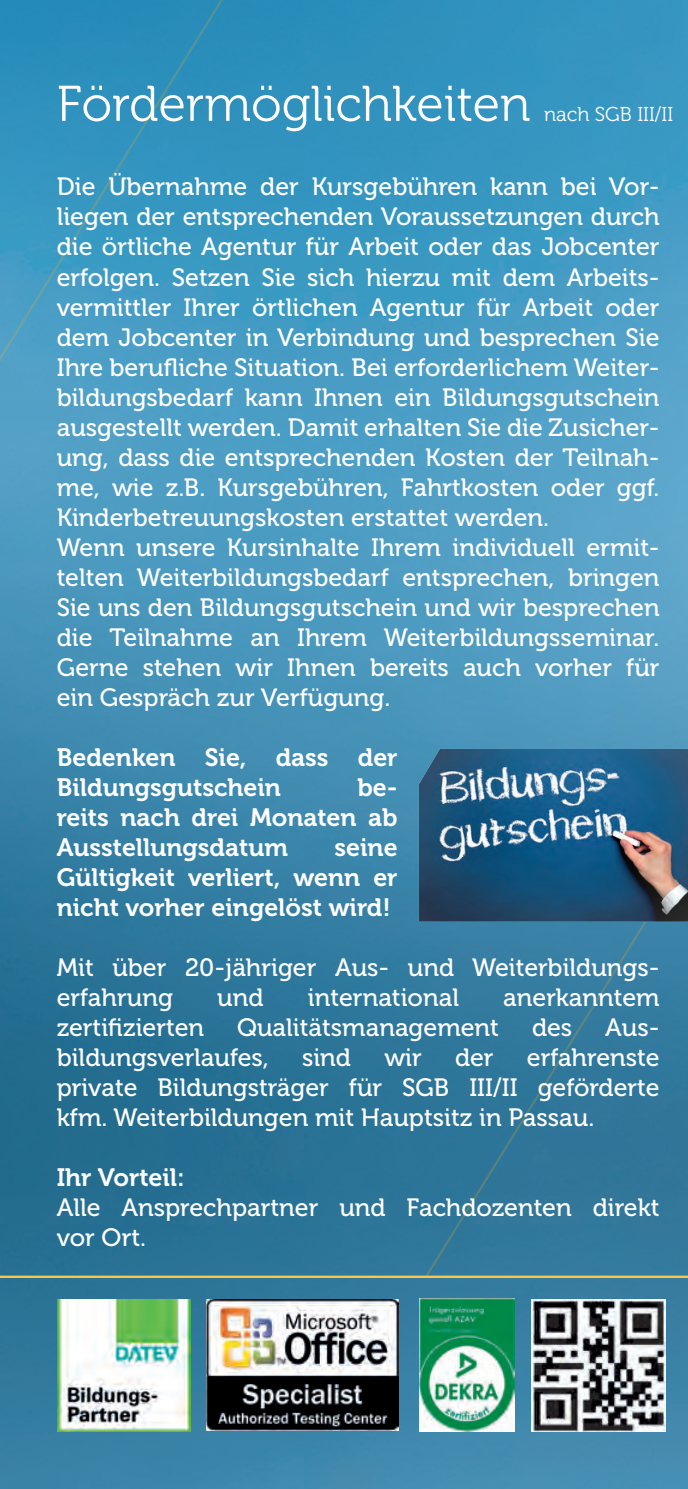
<style>
.page{position:relative;width:688px;height:1489px;background:#fff}
.page>*{position:absolute;margin:0;border:0;box-sizing:border-box;transform-origin:0 0}
.t1{font:50px "Museo 300";color:#fff}
.t2{font:25px/30px "Museo 500";color:#fff}
.t3{font:25px/30px "Museo 700";color:#fff;text-align:justify}
.t4{font:20px "Museo 300";color:#fff}
</style>
<div class="page">
<img style="left:0;top:0;width:687px;height:1488px">
<svg style="left:0;top:0;width:253px;height:521px;background:#3d98c1"></svg>
<svg style="left:423px;top:709px;width:264px;height:570px;background:#357b9f"></svg>
<hr style="left:685px;top:483px;width:2px;height:568px;background:#fff;opacity:.24">
<img style="left:532px;top:1299px;width:133px;height:132px">
<img style="left:206px;top:1299px;width:192px;height:131px">
<img style="left:57px;top:1298px;width:133px;height:133px">
<img style="left:419px;top:1298px;width:95px;height:133px">
<div style="left:416px;top:746px;width:271px;height:178px;background:#fff;opacity:.24"></div>
<div style="left:0;top:1270px;width:687px;height:8px;background:#fff;opacity:.24"></div>
<h1 class="t1" style="left:57px;top:77px;width:475px">Fördermöglichkeiten</h1>
<p class="t4" style="left:544px;top:103px;width:130px">nach SGB III/II</p>
<p class="t2" style="left:57px;top:172px;width:604px">Die Übernahme der Kursgebühren kann bei Vor&shy;liegen der entsprechenden Voraussetzungen durch die örtliche Agentur für Arbeit oder das Jobcenter erfolgen. Setzen Sie sich hierzu mit dem Arbeits&shy;vermittler Ihrer örtlichen Agentur für Arbeit oder dem Jobcenter in Verbindung und besprechen Sie Ihre berufliche Situation. Bei erforderlichem Weiter&shy;bildungsbedarf kann Ihnen ein Bildungsgutschein ausgestellt werden. Damit erhalten Sie die Zusicher&shy;ung, dass die entsprechenden Kosten der Teilnah&shy;me, wie z.B. Kursgebühren, Fahrtkosten oder ggf.<br>Kinderbetreuungskosten erstattet werden.<br>Wenn unsere Kursinhalte Ihrem individuell ermit&shy;telten Weiterbildungsbedarf entsprechen, bringen Sie uns den Bildungsgutschein und wir besprechen die Teilnahme an Ihrem Weiterbildungsseminar.<br>Gerne stehen wir Ihnen bereits auch vorher für ein Gespräch zur Verfügung.</p>
<p class="t3" style="left:57px;top:742px;width:342px">Bedenken Sie, dass der<br>Bildungsgutschein</p>
<p class="t3" style="left:57px;top:772px;width:342px;text-indent:300px">be&shy;reits nach drei Monaten ab Ausstellungsdatum</p>
<p class="t3" style="left:57px;top:832px;width:342px;text-indent:277px">seine Gültigkeit verliert, wenn er nicht vorher eingelöst wird!</p>
<p class="t2" style="left:57px;top:952px;width:604px">Mit über 20-jähriger Aus- und Weiterbildungs&shy;erfahrung</p>
<p class="t2" style="left:217px;top:982px;width:48px">und</p>
<p class="t2" style="left:308px;top:982px;width:153px">international</p>
<p class="t2" style="left:503px;top:982px;width:158px">anerkanntem</p>
<p class="t2" style="left:57px;top:1012px;width:149px">zertifizierten</p>
<p class="t2" style="left:237px;top:1012px;width:263px">Qualitätsmanagement</p>
<p class="t2" style="left:532px;top:1012px;width:42px">des</p>
<p class="t2" style="left:605px;top:1012px;width:56px">Aus-</p>
<p class="t2" style="left:57px;top:1042px;width:213px">bildungsverlaufes,</p>
<p class="t2" style="left:302px;top:1042px;width:50px">sind</p>
<p class="t2" style="left:384px;top:1042px;width:39px">wir</p>
<p class="t2" style="left:455px;top:1042px;width:40px">der</p>
<p class="t2" style="left:57px;top:1042px;width:604px;text-align:justify;text-indent:470px">erfahrenste private Bildungsträger für SGB III/II geförderte kfm. Weiterbildungen mit Hauptsitz in Passau.</p>
<p class="t3" style="left:57px;top:1162px;width:129px">Ihr Vorteil:</p>
<p class="t2" style="left:57px;top:1192px;width:604px">Alle Ansprechpartner und Fachdozenten direkt vor Ort.</p>
</div>
